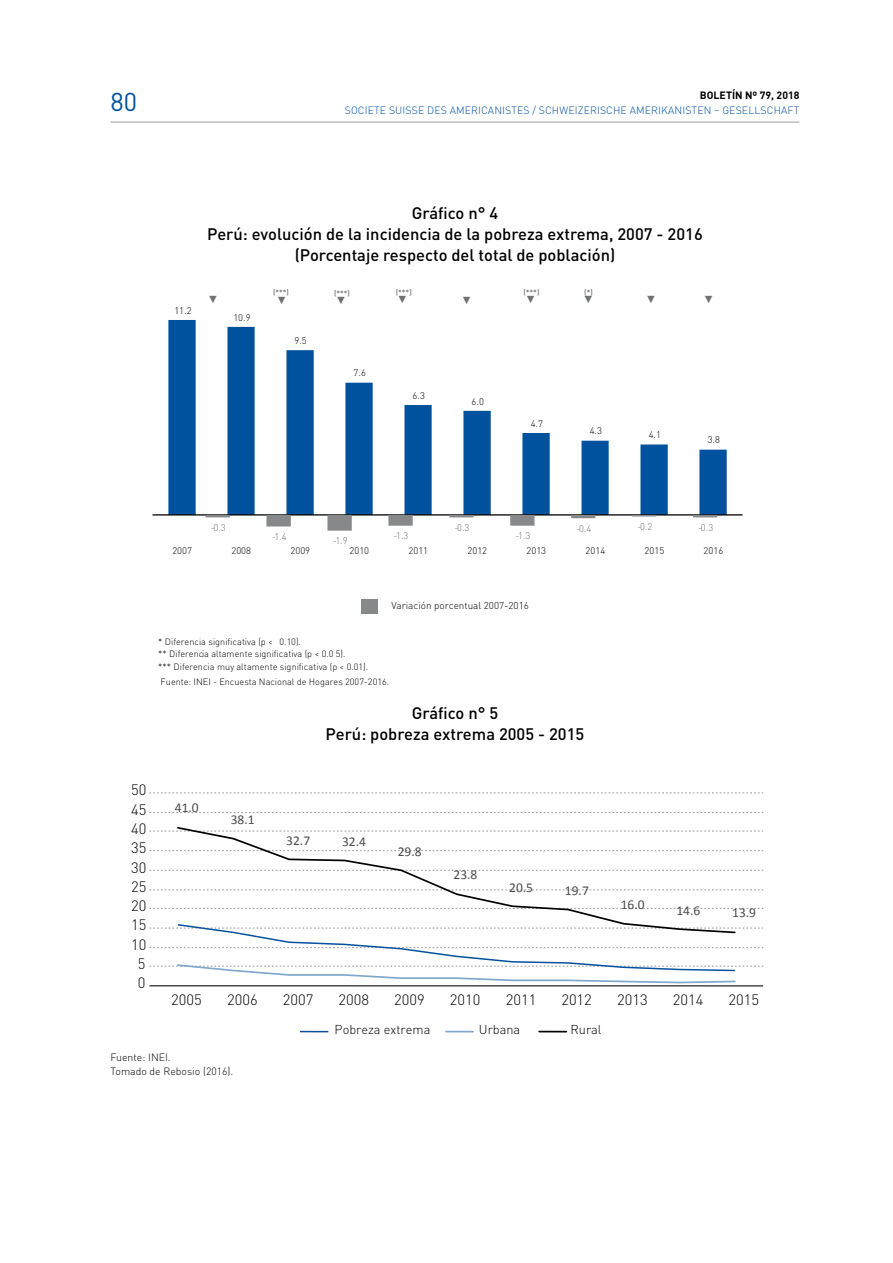
<style>
.page{position:relative;width:893px;height:1263px;background:#fff}
.page>*{position:absolute;margin:0;border:0;box-sizing:border-box;transform-origin:0 0}
.t1{font:25.5px "DIN Pro";color:#00519e}
.t2{font:500 16.5px/21px "DIN Pro";color:#000;text-align:center}
.t3{font:300 14.85px "DIN Pro";color:#000}
.t4{font:13.5px "Calibri";color:#4b4b4d}
.t5{font:300 12.75px "DIN Pro";color:#000}
.t6{font:10.65px "Arial";color:#707172}
.t7{font:300 10.5px "DIN Pro";letter-spacing:.01em;color:#00519e}
.t8{font:300 10.5px/13.5px "DIN Pro";color:#000}
.t9{font:700 10.5px "DIN Pro";color:#000}
.t10{font:10.5px "Arial";color:#707172}
.t11{font:300 9.9px "DIN Pro";color:#000}
.t12{font:300 9.6px "DIN Pro";color:#000}
.t13{font:300 9.6px "DIN Pro";color:#707172}
.t14{font:300 9.15px/12.6px "DIN Pro";color:#000}
.t15{font:500 7.65px "DIN Pro";color:#707172}
</style>
<div class="page">
<hr style="left:111px;top:122px;width:688px;height:1px;background:#9c9e9f">
<svg style="left:168px;top:320px;width:559px;height:194px"></svg>
<hr style="left:153px;top:514px;width:590px;height:1px;background:#000">
<svg style="left:206px;top:515px;width:511px;height:16px"></svg>
<div style="left:362px;top:599px;width:16px;height:15px;background:#87888a"></div>
<svg style="left:149px;top:908px;width:614px;height:1px"></svg>
<svg style="left:149px;top:889px;width:614px;height:1px"></svg>
<svg style="left:149px;top:870px;width:614px;height:1px"></svg>
<svg style="left:149px;top:850px;width:614px;height:1px"></svg>
<svg style="left:149px;top:830px;width:614px;height:2px"></svg>
<svg style="left:149px;top:812px;width:614px;height:1px"></svg>
<svg style="left:149px;top:792px;width:614px;height:1px"></svg>
<hr style="left:149px;top:985px;width:614px;height:1px;background:#000">
<svg style="left:149px;top:927px;width:614px;height:57px"></svg>
<svg style="left:176px;top:827px;width:561px;height:107px"></svg>
<svg style="left:300px;top:1031px;width:28px;height:1px"></svg>
<svg style="left:446px;top:1031px;width:27px;height:1px"></svg>
<svg style="left:539px;top:1031px;width:27px;height:1px"></svg>
<h1 class="t1" style="left:111px;top:84px;width:28px">80</h1>
<p class="t9" style="left:700px;top:89px;width:101px">BOLETÍN Nº 79, 2018</p>
<p class="t7" style="left:345px;top:104px;width:456px">SOCIETE SUISSE DES AMERICANISTES / SCHWEIZERISCHE AMERIKANISTEN – GESELLSCHAFT</p>
<h2 class="t2" style="left:207px;top:202px;width:497px">Gráfico n° 4<br>Perú: evolución de la incidencia de la pobreza extrema, 2007 - 2016 (Porcentaje respecto del total de población)</h2>
<p class="t12" style="left:174px;top:304px;width:19px">11.2</p>
<p class="t15" style="left:396px;top:287px;width:17px">(***)</p>
<p class="t15" style="left:523px;top:287px;width:17px">(***)</p>
<p class="t15" style="left:584px;top:287px;width:10px">(*)</p>
<p class="t15" style="left:273px;top:287px;width:17px">(***)</p>
<p class="t10" style="left:276px;top:293px;width:12px">▼</p>
<p class="t15" style="left:334px;top:288px;width:17px">(***)</p>
<p class="t6" style="left:336px;top:293px;width:12px">▼</p>
<p class="t10" style="left:397px;top:292px;width:12px">▼</p>
<p class="t10" style="left:208px;top:293px;width:12px">▼</p>
<p class="t10" style="left:583px;top:293px;width:12px">▼</p>
<p class="t10" style="left:646px;top:293px;width:12px">▼</p>
<p class="t10" style="left:704px;top:293px;width:12px">▼</p>
<p class="t6" style="left:461px;top:293px;width:12px">▼</p>
<p class="t10" style="left:525px;top:293px;width:12px">▼</p>
<p class="t12" style="left:233px;top:311px;width:19px">10.9</p>
<p class="t12" style="left:295px;top:334px;width:14px">9.5</p>
<p class="t12" style="left:354px;top:366px;width:14px">7.6</p>
<p class="t12" style="left:413px;top:389px;width:14px">6.3</p>
<p class="t12" style="left:472px;top:394px;width:14px">6.0</p>
<p class="t12" style="left:531px;top:417px;width:14px">4.7</p>
<p class="t12" style="left:590px;top:424px;width:14px">4.3</p>
<p class="t12" style="left:649px;top:428px;width:14px">4.1</p>
<p class="t12" style="left:708px;top:433px;width:14px">3.8</p>
<p class="t13" style="left:211px;top:521px;width:16px">-0.3</p>
<p class="t13" style="left:272px;top:530px;width:16px">-1.4</p>
<p class="t13" style="left:333px;top:534px;width:16px">-1.9</p>
<p class="t13" style="left:394px;top:529px;width:16px">-1.3</p>
<p class="t13" style="left:455px;top:521px;width:16px">-0.3</p>
<p class="t13" style="left:515px;top:529px;width:16px">-1.3</p>
<p class="t13" style="left:576px;top:522px;width:16px">-0.4</p>
<p class="t13" style="left:637px;top:520px;width:16px">-0.2</p>
<p class="t13" style="left:698px;top:521px;width:16px">-0.3</p>
<p class="t12" style="left:172px;top:543px;width:21px">2007</p>
<p class="t12" style="left:231px;top:543px;width:21px">2008</p>
<p class="t12" style="left:290px;top:543px;width:21px">2009</p>
<p class="t12" style="left:349px;top:543px;width:21px">2010</p>
<p class="t12" style="left:408px;top:543px;width:21px">2011</p>
<p class="t12" style="left:467px;top:543px;width:21px">2012</p>
<p class="t12" style="left:526px;top:543px;width:21px">2013</p>
<p class="t12" style="left:585px;top:543px;width:21px">2014</p>
<p class="t12" style="left:644px;top:543px;width:21px">2015</p>
<p class="t12" style="left:704px;top:543px;width:21px">2016</p>
<p class="t14" style="left:158px;top:635px;width:211px">* Diferencia significativa (p &lt; 0.10).<br>** Diferencia altamente significativa (p &lt; 0.0 5).<br>*** Diferencia muy altamente significativa (p &lt; 0.01).</p>
<p class="t11" style="left:391px;top:599px;width:139px">Variación porcentual 2007-2016</p>
<p class="t14" style="left:161px;top:675px;width:230px">Fuente: INEI - Encuesta Nacional de Hogares 2007-2016.</p>
<h2 class="t2" style="left:326px;top:702px;width:260px">Gráfico n° 5<br>Perú: pobreza extrema 2005 - 2015</h2>
<h3 class="t3" style="left:131px;top:780px;width:17px">50</h3>
<h3 class="t3" style="left:131px;top:799px;width:17px">45</h3>
<h3 class="t3" style="left:131px;top:818px;width:17px">40</h3>
<h3 class="t3" style="left:131px;top:838px;width:17px">35</h3>
<h3 class="t3" style="left:131px;top:857px;width:17px">30</h3>
<h3 class="t3" style="left:131px;top:876px;width:17px">25</h3>
<h3 class="t3" style="left:131px;top:896px;width:17px">20</h3>
<h3 class="t3" style="left:131px;top:915px;width:17px">15</h3>
<h3 class="t3" style="left:131px;top:934px;width:17px">10</h3>
<h3 class="t3" style="left:138px;top:954px;width:9px">5</h3>
<h3 class="t3" style="left:138px;top:973px;width:9px">0</h3>
<h3 class="t4" style="left:175px;top:799px;width:25px">41.0</h3>
<h3 class="t4" style="left:231px;top:811px;width:25px">38.1</h3>
<h3 class="t4" style="left:286px;top:831px;width:25px">32.7</h3>
<h3 class="t4" style="left:342px;top:833px;width:25px">32.4</h3>
<h3 class="t4" style="left:398px;top:843px;width:25px">29.8</h3>
<h3 class="t4" style="left:453px;top:866px;width:25px">23.8</h3>
<h3 class="t4" style="left:509px;top:879px;width:25px">20.5</h3>
<h3 class="t4" style="left:565px;top:882px;width:25px">19.7</h3>
<h3 class="t4" style="left:621px;top:896px;width:25px">16.0</h3>
<h3 class="t4" style="left:676px;top:901px;width:25px">14.6</h3>
<h3 class="t4" style="left:732px;top:904px;width:25px">13.9</h3>
<h3 class="t3" style="left:171px;top:990px;width:32px">2005</h3>
<h3 class="t3" style="left:227px;top:990px;width:32px">2006</h3>
<h3 class="t3" style="left:283px;top:990px;width:32px">2007</h3>
<h3 class="t3" style="left:338px;top:990px;width:32px">2008</h3>
<h3 class="t3" style="left:394px;top:990px;width:32px">2009</h3>
<h3 class="t3" style="left:450px;top:990px;width:32px">2010</h3>
<h3 class="t3" style="left:506px;top:990px;width:32px">2011</h3>
<h3 class="t3" style="left:561px;top:990px;width:32px">2012</h3>
<h3 class="t3" style="left:617px;top:990px;width:32px">2013</h3>
<h3 class="t3" style="left:673px;top:990px;width:32px">2014</h3>
<h3 class="t3" style="left:729px;top:990px;width:32px">2015</h3>
<h3 class="t5" style="left:335px;top:1021px;width:97px">Pobreza extrema</h3>
<h3 class="t5" style="left:479px;top:1021px;width:43px">Urbana</h3>
<h3 class="t5" style="left:570px;top:1021px;width:33px">Rural</h3>
<p class="t8" style="left:111px;top:1050px;width:124px">Fuente: INEI.<br>Tomado de Rebosio (2016).</p>
</div>
